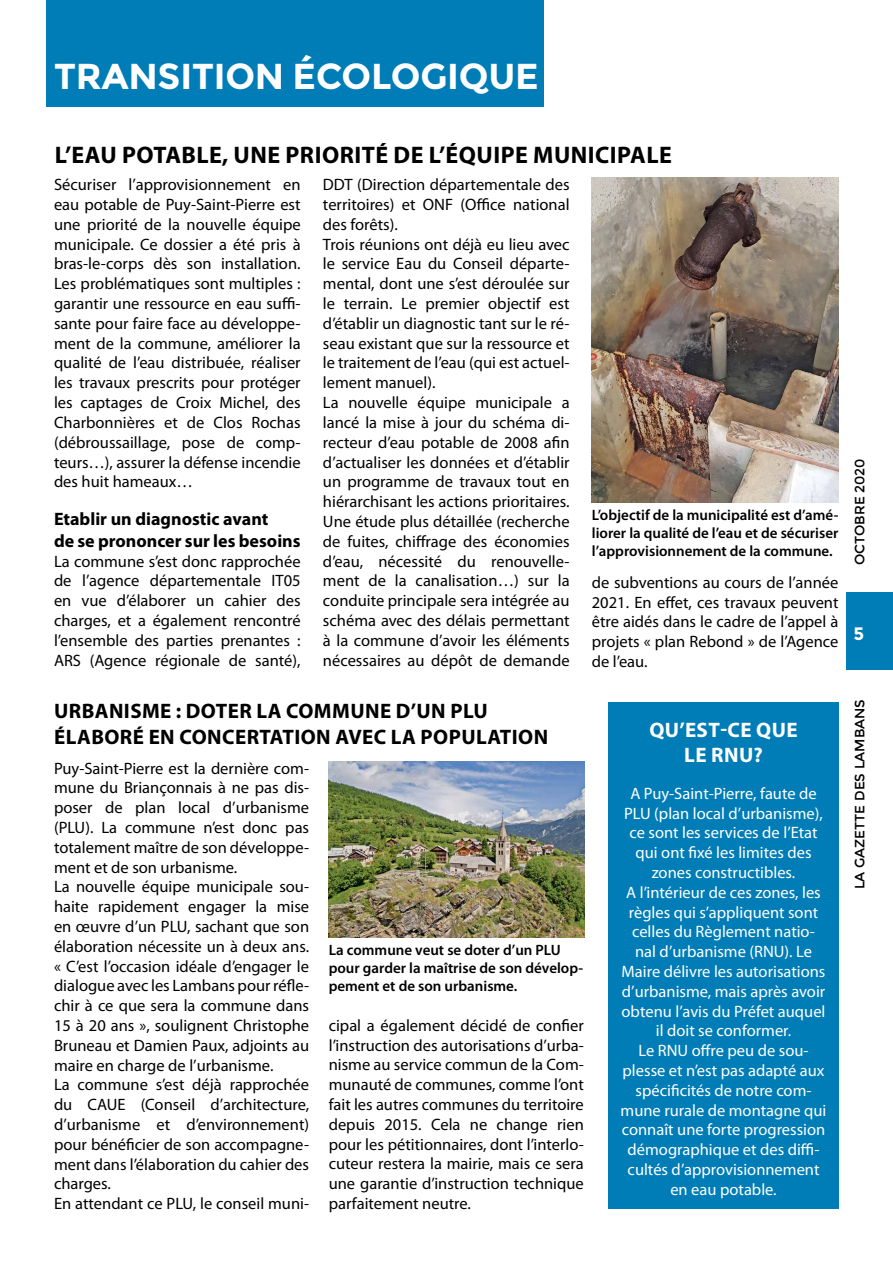
<style>
.page{position:relative;width:893px;height:1263px;background:#fff}
.page>*{position:absolute;margin:0;border:0;box-sizing:border-box;transform-origin:0 0}
.t1{font:700 36px "Montserrat";letter-spacing:-.005em;color:#fff}
.t2{font:700 24px "Myriad Pro";letter-spacing:.02em;color:#000}
.t3{font:700 21px/25.2px "Myriad Pro";letter-spacing:.02em;color:#000}
.t4{font:700 21px/25.2px "Myriad Pro";letter-spacing:.02em;color:#fff;text-align:center}
.t5{font:700 18px/21.6px "Myriad Pro";color:#000}
.t6{font:700 18px "Montserrat";color:#fff}
.t7{font:16.5px/19.8px "Myriad Pro";color:#000;text-align:justify}
.t8{font:16.5px/19.8px "Myriad Pro";color:#fff;text-align:center}
.t9{font:600 15px/18px "Myriad Pro";color:#000;text-align:justify}
.t10{font:13.5px "Montserrat";color:#000}
</style>
<div class="page">
<div style="left:846px;top:593px;width:47px;height:77px;background:#007db7"></div>
<div style="left:47px;top:0;width:497px;height:106px;background:#007db7"></div>
<img style="left:592px;top:178px;width:246px;height:324px">
<div style="left:608px;top:703px;width:231px;height:506px;background:#007db7"></div>
<img style="left:329px;top:761px;width:255px;height:177px">
<h1 class="t1" style="left:54px;top:55px;width:486px">TRANSITION ÉCOLOGIQUE</h1>
<h2 class="t2" style="left:55px;top:139px;width:619px">L’EAU POTABLE, UNE PRIORITÉ DE L’ÉQUIPE MUNICIPALE</h2>
<p class="t7" style="left:54px;top:175px;width:248px">Sécuriser l’approvisionnement en eau potable de Puy-Saint-Pierre est une priorité de la nouvelle équipe municipale. Ce dossier a été pris à bras-le-corps dès son installation.<br>Les problématiques sont multiples : garantir une ressource en eau suffi&shy;sante pour faire face au développe&shy;ment de la commune, améliorer la qualité de l’eau distribuée, réaliser les travaux prescrits pour protéger les captages de Croix Michel, des Charbonnières et de Clos Rochas (débroussaillage, pose de comp&shy;teurs…), assurer la défense incendie des huit hameaux…</p>
<p class="t5" style="left:54px;top:508px;width:248px">ETABLIR UN DIAGNOSTIC AVANT<br>DE SE PRONONCER SUR LES BESOINS</p>
<p class="t7" style="left:54px;top:551px;width:248px">La commune s’est donc rapprochée de l’agence départementale IT05 en vue d’élaborer un cahier des charges, et a également rencontré l’ensemble des parties prenantes :<br>ARS (Agence régionale de santé),</p>
<p class="t7" style="left:323px;top:175px;width:248px;text-align:left">DDT (Direction départementale des territoires) et ONF (Office national des forêts).<br>Trois réunions ont déjà eu lieu avec le service Eau du Conseil départe&shy;mental, dont une s’est déroulée sur le terrain. Le premier objectif est d’établir un diagnostic tant sur le ré&shy;seau existant que sur la ressource et le traitement de l’eau (qui est actuel&shy;lement manuel).<br>La nouvelle équipe municipale a lancé la mise à jour du schéma di&shy;recteur d’eau potable de 2008 afin d’actualiser les données et d’établir un programme de travaux tout en hiérarchisant les actions prioritaires.<br>Une étude plus détaillée (recherche de fuites, chiffrage des économies d’eau, nécessité du renouvelle&shy;ment de la canalisation…) sur la conduite principale sera intégrée au schéma avec des délais permettant à la commune d’avoir les éléments nécessaires au dépôt de demande</p>
<p class="t9" style="left:592px;top:505px;width:248px">L’objectif de la municipalité est d’amé&shy;liorer la qualité de l’eau et de sécuriser l’approvisionnement de la commune.</p>
<p class="t7" style="left:592px;top:572px;width:248px">de subventions au cours de l’année 2021. En effet, ces travaux peuvent être aidés dans le cadre de l’appel à projets « plan Rebond » de l’Agence de l’eau.</p>
<p class="t3" style="left:54px;top:698px;width:495px">URBANISME : DOTER LA COMMUNE D’UN PLU<br>ÉLABORÉ EN CONCERTATION AVEC LA POPULATION</p>
<p class="t7" style="left:54px;top:758px;width:257px;text-align:left">Puy-Saint-Pierre est la dernière com&shy;mune du Briançonnais à ne pas dis&shy;poser de plan local d’urbanisme (PLU). La commune n’est donc pas totalement maître de son développe&shy;ment et de son urbanisme.<br>La nouvelle équipe municipale sou&shy;haite rapidement engager la mise en œuvre d’un PLU, sachant que son élaboration nécessite un à deux ans. « C’est l’occasion idéale d’engager le dialogue avec les Lambans pour réfle&shy;chir à ce que sera la commune dans 15 à 20 ans », soulignent Christophe Bruneau et Damien Paux, adjoints au maire en charge de l’urbanisme.<br>La commune s’est déjà rapprochée du CAUE (Conseil d’architecture, d’urbanisme et d’environnement) pour bénéficier de son accompagne&shy;ment dans l’élaboration du cahier des charges.<br>En attendant ce PLU, le conseil muni-</p>
<p class="t9" style="left:329px;top:941px;width:256px;text-align:left">La commune veut se doter d’un PLU<br>pour garder la maîtrise de son dévelop&shy;pement et de son urbanisme.</p>
<p class="t7" style="left:329px;top:1015px;width:257px">cipal a également décidé de confier l’instruction des autorisations d’urba&shy;nisme au service commun de la Com&shy;munauté de communes, comme l’ont fait les autres communes du territoire depuis 2015. Cela ne change rien pour les pétitionnaires, dont l’interlo&shy;cuteur restera la mairie, mais ce sera une garantie d’instruction technique parfaitement neutre.</p>
<p class="t4" style="left:649px;top:717px;width:150px">QU’EST-CE QUE<br>LE RNU?</p>
<p class="t8" style="left:621px;top:783px;width:207px">A Puy-Saint-Pierre, faute de<br>PLU (plan local d’urbanisme), ce sont les services de l’Etat qui ont fixé les limites des zones constructibles.<br>A l’intérieur de ces zones, les règles qui s’appliquent sont celles du Règlement natio&shy;nal d’urbanisme (RNU). Le<br>Maire délivre les autorisations d’urbanisme, mais après avoir obtenu l’avis du Préfet auquel il doit se conformer.<br>Le RNU offre peu de sou&shy;plesse et n’est pas adapté aux spécificités de notre com&shy;mune rurale de montagne qui connaît une forte progression démographique et des diffi&shy;cultés d’approvisionnement en eau potable.</p>
<p class="t10" style="left:852px;top:565px;width:108px;rotate:-90deg">octobre 2020</p>
<p class="t6" style="left:853px;top:623px;width:12px">5</p>
<p class="t10" style="left:852px;top:889px;width:192px;rotate:-90deg">La Gazette des Lambans</p>
</div>
